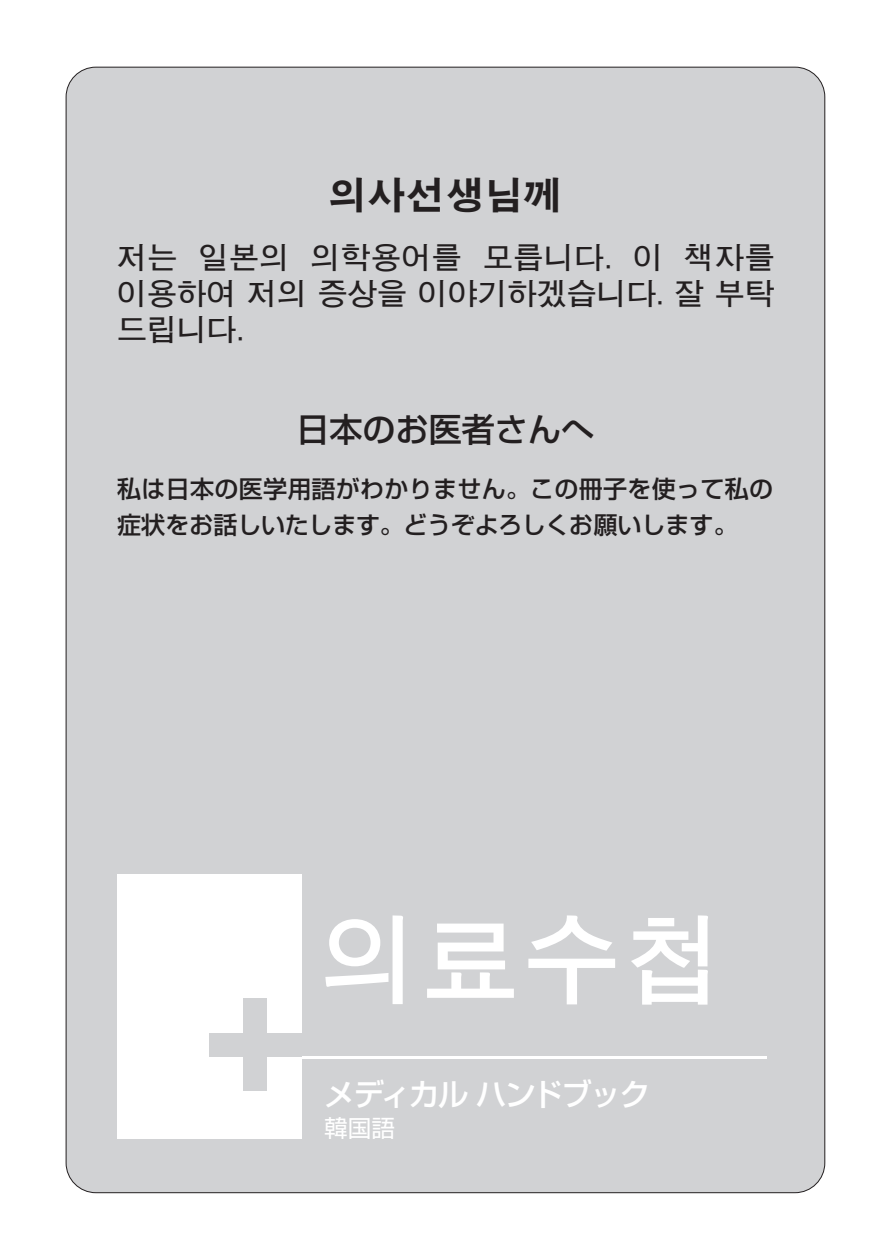
<style>
.page{position:relative;width:893px;height:1259px;background:#fff}
.page>*{position:absolute;margin:0;border:0;box-sizing:border-box;transform-origin:0 0}
.t1{font:600 96.9px "SM Gothic Std";color:#fff}
.t2{font:700 39px "SM Gothic Std";color:#231f20}
.t3{font:500 33px "Shin Go Pro";color:#231f20}
.t4{font:500 30.6px "Shin Go Pro";letter-spacing:-.05em;color:#fff}
.t5{font:700 30px/36px "HY Go Thic";letter-spacing:-.01em;color:#231f20;text-align:justify}
.t6{font:500 24px/36px "Shin Go Pro";letter-spacing:.01em;color:#231f20}
.t7{font:23.7px "Shin Go Pro";color:#fff}
</style>
<div class="page">
<div style="left:66px;top:67px;width:759px;height:1125px;background:#d1d2d4;border-radius:30px"></div>
<div style="left:117px;top:874px;width:184px;height:264px;background:#fff"></div>
<hr style="left:285px;top:1056px;width:482px;height:2px;background:#fff">
<div style="left:209px;top:1033px;width:92px;height:23px;background:#d1d2d4"></div>
<div style="left:244px;top:998px;width:23px;height:92px;background:#d1d2d4"></div>
<h2 class="t2" style="left:328px;top:176px;width:236px">의사선생님께</h2>
<p class="t5" style="left:117px;top:240px;width:659px">저는 일본의 의학용어를 모릅니다. 이 책자를 이용하여 저의 증상을 이야기하겠습니다. 잘 부탁 드립니다.</p>
<h3 class="t3" style="left:296px;top:402px;width:299px">日本のお医者さんへ</h3>
<p class="t6" style="left:117px;top:468px;width:658px">私は日本の医学用語がわかりません。この冊子を使って私の症状をお話しいたします。どうぞよろしくお願いします。</p>
<h1 class="t1" style="left:320px;top:911px;width:404px">의료수첩</h1>
<p class="t4" style="left:324px;top:1069px;width:327px">メディカル ハンドブック</p>
<p class="t7" style="left:324px;top:1108px;width:72px">韓国語</p>
</div>
